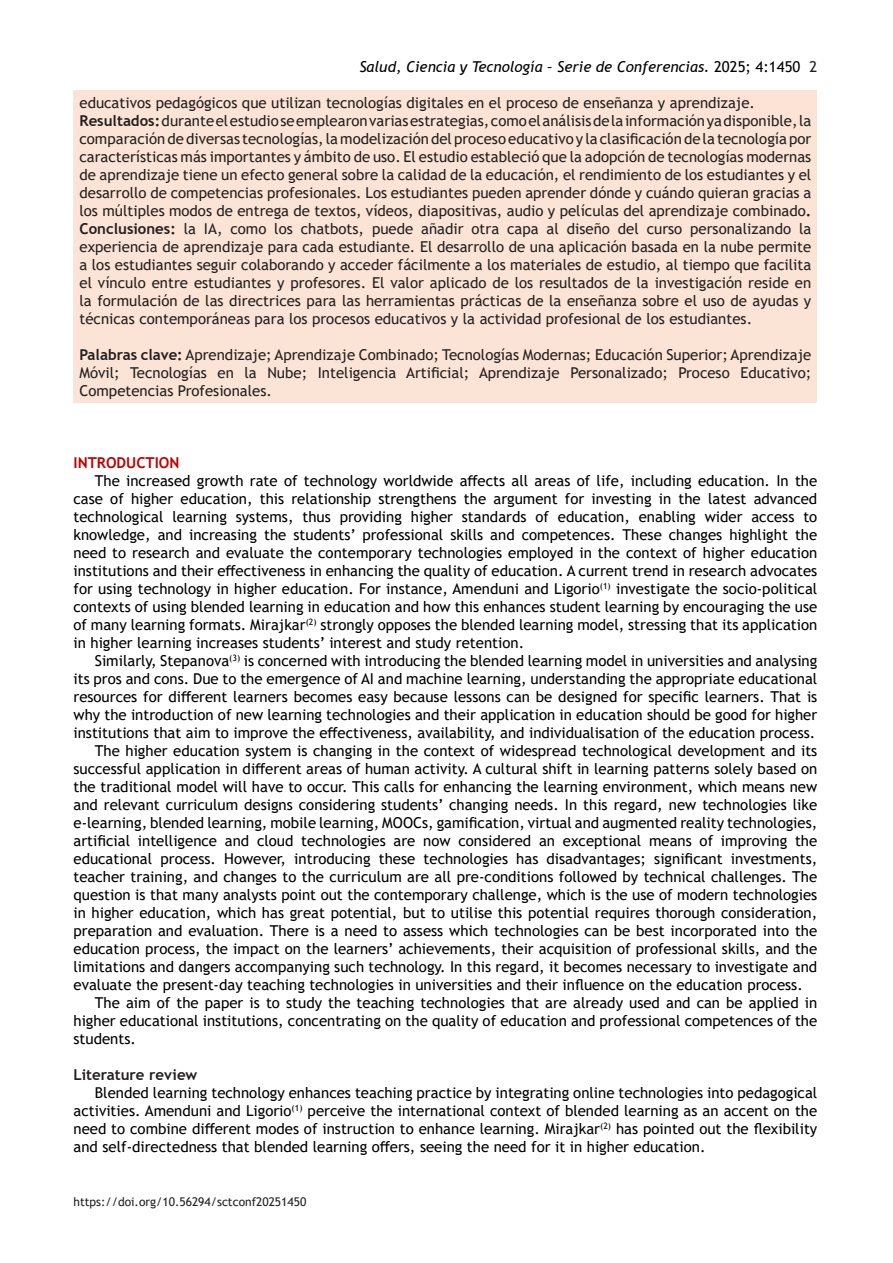
<style>
.page{position:relative;width:893px;height:1263px;background:#fff}
.page>*{position:absolute;margin:0;border:0;box-sizing:border-box;transform-origin:0 0}
.t1{font:15px/18px "Trebuchet MS";color:#000;text-align:justify}
.t2{font:15px/18px "Trebuchet MS";color:#231f20;text-align:justify}
.t3{font:italic 15px "Trebuchet MS";color:#000}
.t4{font:700 15px "Trebuchet MS";color:#231f20}
.t5{font:700 15px "Trebuchet MS";color:#c00000}
.t6{font:12px "Trebuchet MS";color:#231f20}
.s1{font-style:normal}
.s2{font-style:normal;color:#231f20}
.s3{font-weight:700}
</style>
<div class="page">
<div style="left:74px;top:90px;width:743px;height:312px;background:#fbe4d5"></div>
<p class="t3" style="left:359px;top:58px;width:459px">Salud, Ciencia y Tecnología – Serie de Conferencias. <span class="s1">2025; 4:1450</span> <span class="s2">2</span></p>
<p class="t2" style="left:80px;top:94px;width:677px">educativos pedagógicos que utilizan tecnologías digitales en el proceso de enseñanza y aprendizaje.</p>
<p class="t2" style="left:80px;top:112px;width:733px"><span class="s3">Resultados:</span> durante el estudio se emplearon varias estrategias, como el análisis de la información ya disponible, la comparación de diversas tecnologías, la modelización del proceso educativo y la clasificación de la tecnología por características más importantes y ámbito de uso. El estudio estableció que la adopción de tecnologías modernas de aprendizaje tiene un efecto general sobre la calidad de la educación, el rendimiento de los estudiantes y el desarrollo de competencias profesionales. Los estudiantes pueden aprender dónde y cuándo quieran gracias a los múltiples modos de entrega de textos, vídeos, diapositivas, audio y películas del aprendizaje combinado<span class="s3">.</span></p>
<p class="t2" style="left:80px;top:220px;width:733px"><span class="s3">Conclusiones:</span> la IA, como los chatbots, puede añadir otra capa al diseño del curso personalizando la experiencia de aprendizaje para cada estudiante. El desarrollo de una aplicación basada en la nube permite a los estudiantes seguir colaborando y acceder fácilmente a los materiales de estudio, al tiempo que facilita el vínculo entre estudiantes y profesores. El valor aplicado de los resultados de la investigación reside en la formulación de las directrices para las herramientas prácticas de la enseñanza sobre el uso de ayudas y técnicas contemporáneas para los procesos educativos y la actividad profesional de los estudiantes.</p>
<p class="t2" style="left:80px;top:346px;width:733px"><span class="s3">Palabras clave:</span> Aprendizaje; Aprendizaje Combinado; Tecnologías Modernas; Educación Superior; Aprendizaje Móvil; Tecnologías en la Nube; Inteligencia Artificial; Aprendizaje Personalizado; Proceso Educativo; Competencias Profesionales.</p>
<p class="t5" style="left:74px;top:453px;width:107px">INTRODUCTION</p>
<p class="t1" style="left:74px;top:472px;width:745px;text-indent:21px">The increased growth rate of technology worldwide affects all areas of life, including education. In the case of higher education, this relationship strengthens the argument for investing in the latest advanced technological learning systems, thus providing higher standards of education, enabling wider access to knowledge, and increasing the students’ professional skills and competences. These changes highlight the need to research and evaluate the contemporary technologies employed in the context of higher education institutions and their effectiveness in enhancing the quality of education. A current trend in research advocates for using technology in higher education. For instance, Amenduni and Ligorio<sup>(1)</sup> investigate the socio-political contexts of using blended learning in education and how this enhances student learning by encouraging the use of many learning formats. Mirajkar<sup>(2)</sup> strongly opposes the blended learning model, stressing that its application in higher learning increases students’ interest and study retention.</p>
<p class="t1" style="left:74px;top:652px;width:745px;text-indent:21px">Similarly, Stepanova<sup>(3)</sup> is concerned with introducing the blended learning model in universities and analysing its pros and cons. Due to the emergence of AI and machine learning, understanding the appropriate educational resources for different learners becomes easy because lessons can be designed for specific learners. That is why the introduction of new learning technologies and their application in education should be good for higher institutions that aim to improve the effectiveness, availability, and individualisation of the education process.</p>
<p class="t1" style="left:74px;top:742px;width:745px;text-indent:21px">The higher education system is changing in the context of widespread technological development and its successful application in different areas of human activity. A cultural shift in learning patterns solely based on the traditional model will have to occur. This calls for enhancing the learning environment, which means new and relevant curriculum designs considering students’ changing needs. In this regard, new technologies like e-learning, blended learning, mobile learning, MOOCs, gamification, virtual and augmented reality technologies, artificial intelligence and cloud technologies are now considered an exceptional means of improving the educational process. However, introducing these technologies has disadvantages; significant investments, teacher training, and changes to the curriculum are all pre-conditions followed by technical challenges. The question is that many analysts point out the contemporary challenge, which is the use of modern technologies in higher education, which has great potential, but to utilise this potential requires thorough consideration, preparation and evaluation. There is a need to assess which technologies can be best incorporated into the education process, the impact on the learners’ achievements, their acquisition of professional skills, and the limitations and dangers accompanying such technology. In this regard, it becomes necessary to investigate and evaluate the present-day teaching technologies in universities and their influence on the education process.</p>
<p class="t1" style="left:74px;top:994px;width:745px;text-indent:21px">The aim of the paper is to study the teaching technologies that are already used and can be applied in higher educational institutions, concentrating on the quality of education and professional competences of the students.</p>
<p class="t4" style="left:74px;top:1065px;width:125px">Literature review</p>
<p class="t1" style="left:74px;top:1084px;width:745px;text-indent:21px">Blended learning technology enhances teaching practice by integrating online technologies into pedagogical activities. Amenduni and Ligorio<sup>(1)</sup> perceive the international context of blended learning as an accent on the need to combine different modes of instruction to enhance learning. Mirajkar<sup>(2)</sup> has pointed out the flexibility and self-directedness that blended learning offers, seeing the need for it in higher education.</p>
<p class="t6" style="left:74px;top:1194px;width:234px">https://doi.org/10.56294/sctconf20251450</p>
</div>
